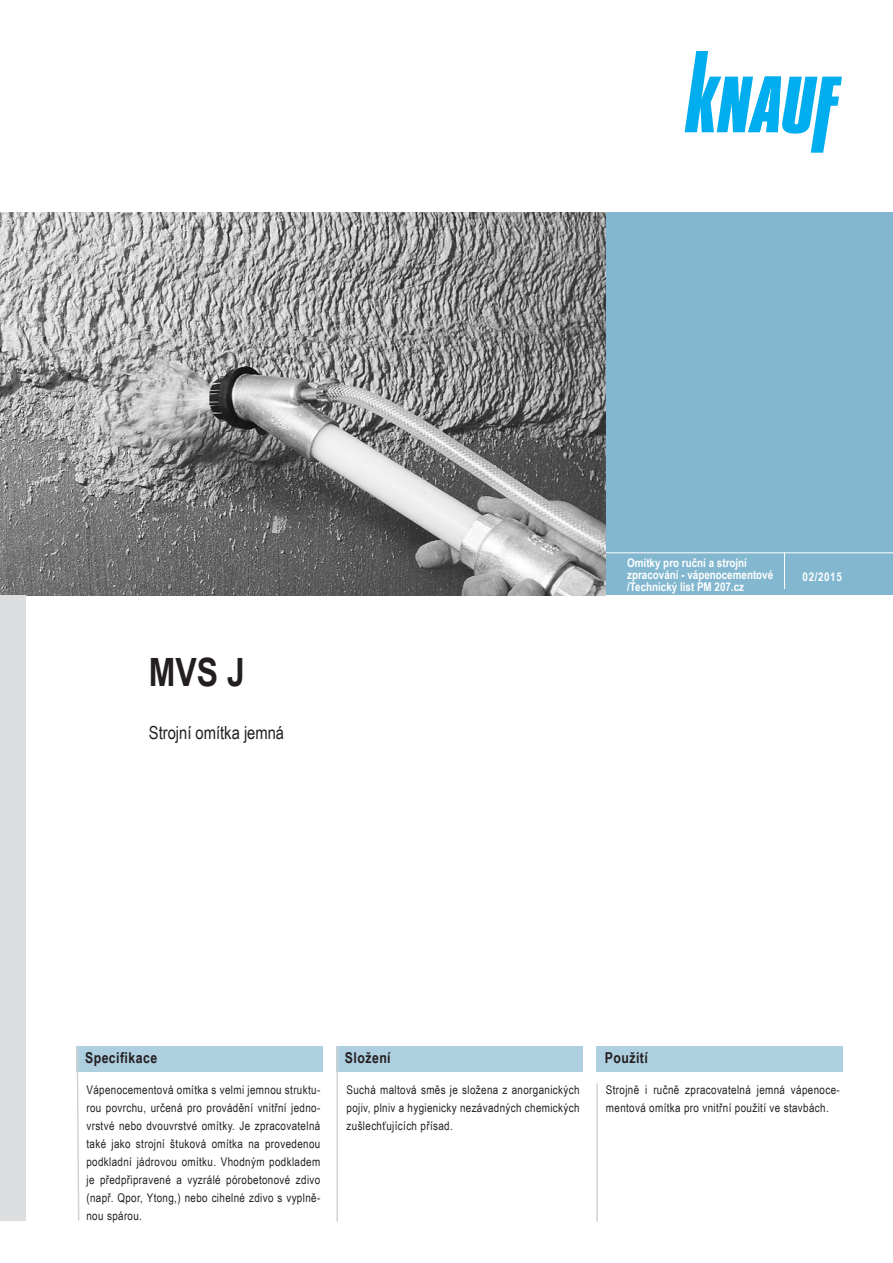
<style>
.page{position:relative;width:893px;height:1263px;background:#fff}
.page>*{position:absolute;margin:0;border:0;box-sizing:border-box;transform-origin:0 0}
.t1{font:700 39px "Arial Narrow";color:#231f20}
.t2{font:18px "Arial Narrow";color:#231f20}
.t3{font:700 15px "Arial Narrow";letter-spacing:.03em;color:#231f20}
.t4{font:12px/18px "Arial Narrow";letter-spacing:.03em;color:#231f20;text-align:justify}
.t5{font:700 12px/12px "Arial Narrow";color:#fff}
</style>
<div class="page">
<div style="left:606px;top:213px;width:287px;height:382px;background:#82b7cf"></div>
<img style="left:0;top:213px;width:606px;height:382px">
<div style="left:0;top:595px;width:26px;height:625px;background:#dcdddf"></div>
<hr style="left:606px;top:552px;width:287px;height:1px;background:#fff">
<hr style="left:784px;top:553px;width:1px;height:36px;background:#fff">
<div style="left:596px;top:1046px;width:247px;height:25px;background:#aecfe0"></div>
<hr style="left:596px;top:1083px;width:2px;height:138px;background:#d1d2d4">
<div style="left:336px;top:1046px;width:247px;height:25px;background:#aecfe0"></div>
<hr style="left:336px;top:1046px;width:2px;height:175px;background:#d1d2d4">
<div style="left:77px;top:1046px;width:246px;height:25px;background:#aecfe0"></div>
<svg style="left:76px;top:1046px;width:4px;height:175px"></svg>
<svg style="left:685px;top:51px;width:157px;height:102px"></svg>
<h1 class="t1" style="left:149px;top:643px;width:97px">MVS J</h1>
<h2 class="t2" style="left:149px;top:719px;width:137px">Strojní omítka jemná</h2>
<p class="t5" style="left:627px;top:556px;width:148px">Omítky pro ruční a strojní zpracování - vápenocementové /Technický list PM 207.cz</p>
<p class="t5" style="left:803px;top:570px;width:41px">02/2015</p>
<p class="t3" style="left:85px;top:1047px;width:74px">Specifikace</p>
<p class="t4" style="left:86px;top:1080px;width:235px">Vápenocementová omítka s velmi jemnou struktu&shy;rou povrchu, určená pro provádění vnitřní jedno&shy;vrstvé nebo dvouvrstvé omítky. Je zpracovatelná také jako strojní štuková omítka na provedenou podkladní jádrovou omítku. Vhodným podkladem je předpřipravené a vyzrálé pórobetonové zdivo (např. Qpor, Ytong,) nebo cihelné zdivo s vyplně&shy;nou spárou.</p>
<p class="t3" style="left:345px;top:1047px;width:47px">Složení</p>
<p class="t4" style="left:347px;top:1080px;width:234px">Suchá maltová směs je složena z anorganických pojiv, plniv a hygienicky nezávadných chemických zušlechťujících přísad.</p>
<p class="t3" style="left:605px;top:1047px;width:45px">Použití</p>
<p class="t4" style="left:606px;top:1080px;width:235px">Strojně i ručně zpracovatelná jemná vápenoce&shy;mentová omítka pro vnitřní použití ve stavbách.</p>
</div>
